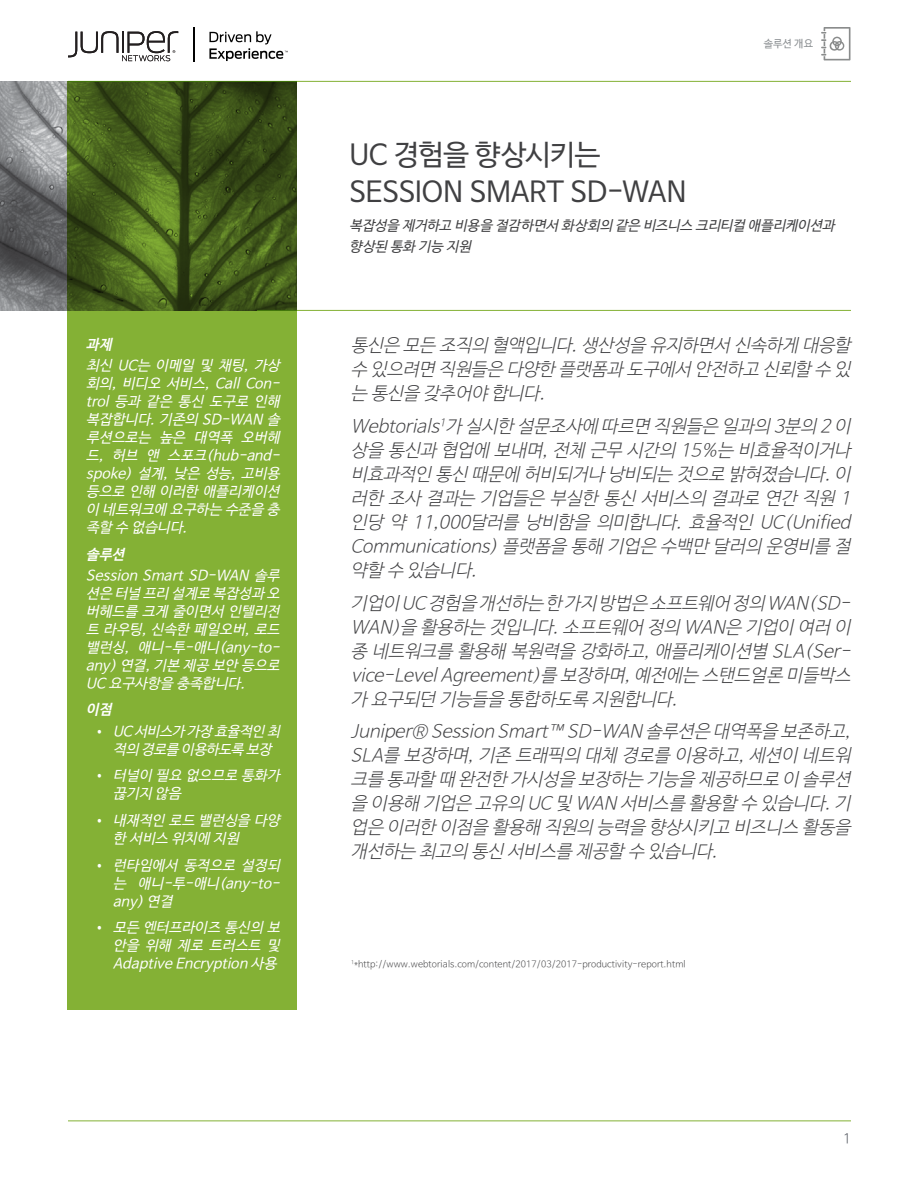
<style>
.page{position:relative;width:918px;height:1188px;background:#fff}
.page>*{position:absolute;margin:0;border:0;box-sizing:border-box;transform-origin:0 0}
.t1{font:28.5px/37.5px "Nanum Barun Gothic OTF";letter-spacing:-.02em;color:#404042}
.t2{font:italic 18px/24px "Nanum Barun Gothic OTF Light";color:#404042;text-align:justify}
.t3{font:italic 14.25px/18px "Nanum Barun Gothic OTF";color:#fff;text-align:justify}
.t4{font:italic 14.25px "Nanum Barun Gothic OTF Bold";color:#fff}
.t5{font:italic 13.95px/21px "Nanum Barun Gothic OTF";color:#404042}
.t6{font:13.5px "Nanum Barun Gothic OTF Light";color:#4d525a}
.t7{font:10.5px "Nanum Barun Gothic OTF";color:#898d90}
.t8{font:9px "Nanum Barun Gothic OTF Light";letter-spacing:.01em;color:#404042}
.s1{font-style:normal}
</style>
<div class="page">
<img style="left:0;top:82px;width:68px;height:229px">
<hr style="left:68px;top:81px;width:783px;height:1px;background:#84b135">
<hr style="left:257px;top:310px;width:594px;height:1px;background:#84b135">
<svg style="left:68px;top:81px;width:229px;height:929px;background:#739b2e"></svg>
<hr style="left:68px;top:1120px;width:783px;height:1px;background:#84b135">
<svg style="left:821px;top:27px;width:29px;height:33px"></svg>
<hr style="left:193px;top:28px;width:2px;height:34px;background:#010101">
<svg style="left:68px;top:31px;width:110px;height:30px"></svg>
<svg style="left:209px;top:31px;width:79px;height:30px"></svg>
<p class="t4" style="left:86px;top:337px;width:30px">과제</p>
<p class="t3" style="left:86px;top:357px;width:198px">최신 UC는 이메일 및 채팅, 가상 회의, 비디오 서비스, Call Con&shy;trol 등과 같은 통신 도구로 인해 복잡합니다. 기존의 SD-WAN 솔 루션으로는 높은 대역폭 오버헤 드, 허브 앤 스포크(hub-and&shy;spoke) 설계, 낮은 성능, 고비용 등으로 인해 이러한 애플리케이션 이 네트워크에 요구하는 수준을 충 족할 수 없습니다.</p>
<p class="t4" style="left:86px;top:547px;width:43px">솔루션</p>
<p class="t3" style="left:86px;top:567px;width:198px">Session Smart SD-WAN 솔루 션은 터널 프리 설계로 복잡성과 오 버헤드를 크게 줄이면서 인텔리전 트 라우팅, 신속한 페일오버, 로드 밸런싱, 애니-투-애니(any -to&shy;any) 연결,기본 제공 보안 등으로 UC 요구사항을 충족합니다.</p>
<p class="t4" style="left:86px;top:702px;width:30px">이점</p>
<p class="t3" style="left:113px;top:723px;width:171px;text-indent:-20px"><span class="s1">•</span> UC 서비스가 가장 효율적인 최 적의 경로를 이용하도록 보장</p>
<p class="t3" style="left:113px;top:767px;width:171px;text-indent:-20px"><span class="s1">•</span> 터널이 필요 없으므로 통화가 끊기지 않음</p>
<p class="t3" style="left:113px;top:812px;width:171px;text-indent:-20px"><span class="s1">•</span> 내재적인 로드 밸런싱을 다양 한 서비스 위치에 지원</p>
<p class="t3" style="left:113px;top:857px;width:171px;text-indent:-20px"><span class="s1">•</span> 런타임에서 동적으로 설정되 는 애니-투-애니(any -to&shy;any) 연결</p>
<p class="t3" style="left:113px;top:919px;width:171px;text-indent:-20px"><span class="s1">•</span> 모든 엔터프라이즈 통신의 보 안을 위해 제로 트러스트 및 Adaptive Encryption 사용</p>
<p class="t7" style="left:764px;top:38px;width:51px">솔루션 개요</p>
<h1 class="t1" style="left:349px;top:137px;width:339px">UC 경험을 향상시키는<br>SESSION SMART SD-WAN</h1>
<p class="t5" style="left:349px;top:216px;width:490px">복잡성을 제거하고 비용을 절감하면서 화상회의 같은 비즈니스 크리티컬 애플리케이션과 향상된 통화 기능 지원</p>
<p class="t2" style="left:351px;top:334px;width:505px">통신은 모든 조직의 혈액입니다.생산성을 유지하면서 신속하게 대응할 수 있으려면 직원들은 다양한 플랫폼과 도구에서 안전하고 신뢰할 수 있 는 통신을 갖추어야 합니다.</p>
<p class="t2" style="left:351px;top:415px;width:505px">Webtorials<sup>1</sup>가 실시한 설문조사에 따르면 직원들은 일과의 3분의 2 이 상을 통신과 협업에 보내며,전체 근무 시간의 15%는 비효율적이거나 비효과적인 통신 때문에 허비되거나 낭비되는 것으로 밝혀졌습니다.이 러한 조사 결과는 기업들은 부실한 통신 서비스의 결과로 연간 직원 1 인당 약 11,000달러를 낭비함을 의미합니다. 효율적인 UC(Unified Communications) 플랫폼을 통해 기업은 수백만 달러의 운영비를 절 약할 수 있습니다.</p>
<p class="t2" style="left:351px;top:592px;width:505px">기업이 UC 경험을 개선하는 한 가지 방법은 소프트웨어 정의 WAN(SD-WAN)을 활용하는 것입니다.소프트웨어 정의 WAN은 기업이 여러 이 종 네트워크를 활용해 복원력을 강화하고,애플리케이션별 SLA(Ser&shy;vice-LevelAgreement)를 보장하며,예전에는 스탠드얼론 미들박스 가 요구되던 기능들을 통합하도록 지원합니다.</p>
<p class="t2" style="left:351px;top:720px;width:505px">Juniper® Session Smart™ SD-WAN 솔루션은 대역폭을 보존하고, SLA를 보장하며,기존 트래픽의 대체 경로를 이용하고,세션이 네트워 크를 통과할 때 완전한 가시성을 보장하는 기능을 제공하므로 이 솔루션 을 이용해 기업은 고유의 UC 및 WAN 서비스를 활용할 수 있습니다.기 업은 이러한 이점을 활용해 직원의 능력을 향상시키고 비즈니스 활동을 개선하는 최고의 통신 서비스를 제공할 수 있습니다.</p>
<p class="t8" style="left:351px;top:959px;width:336px"><sup>1</sup>*http://www.webtorials.com/content/2017/03/2017-productivity-report.html</p>
<p class="t6" style="left:843px;top:1131px;width:9px">1</p>
</div>
